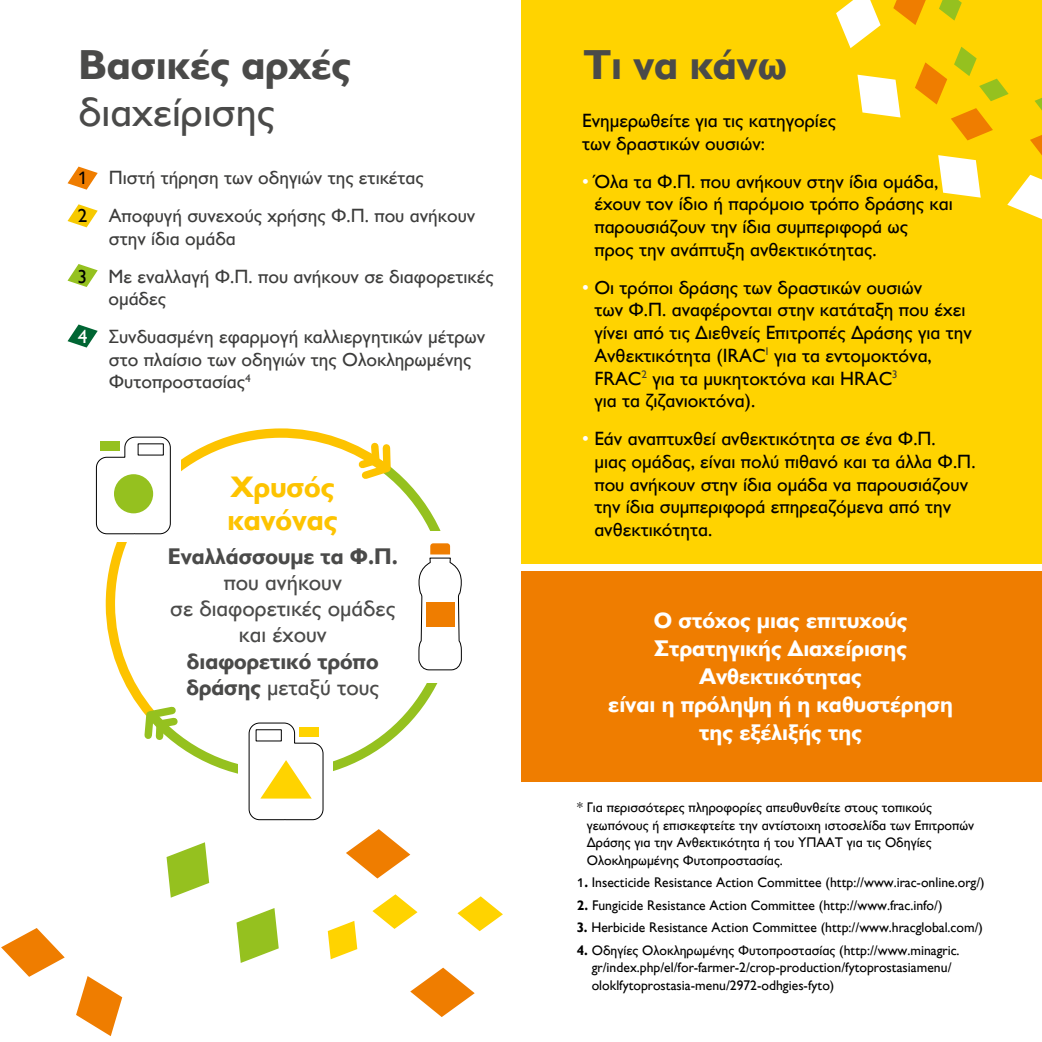
<style>
.page{position:relative;width:1042px;height:1042px;background:#fff}
.page>*{position:absolute;margin:0;border:0;box-sizing:border-box;transform-origin:0 0}
.t1{font:700 42px "Gill Sans Hel";color:#4a4a49}
.t2{font:42px "Gill Sans Hel";color:#4a4a49}
.t3{font:700 29.75px/33.2px "Gill Sans Hel";color:#fdc300}
.t4{font:700 22.75px/28px "Gill Sans Hel";color:#fff;text-align:center}
.t5{font:700 22.75px/26.2px "Gill Sans Hel";color:#4a4a49}
.t6{font:22.75px/26.2px "Gill Sans Hel";color:#4a4a49;text-align:center}
.t7{font:19.25px/22.8px "Gill Sans Hel";color:#000}
.t8{font:19.25px/37.6px "Gill Sans Hel";color:#3c3c3b}
.t9{font:14px/17.5px "Gill Sans Hel";color:#000}
.s1{font-family:"Avenir LT Std";font-weight:500;font-size:17.5px;color:#000}
.s2{color:#000}
.s3{color:#fff}
.s4{font-weight:400}
.s5{font-family:"Avenir LT Std";font-weight:800;font-size:12.25px}
.s6{font-weight:700}
</style>
<div class="page">
<div style="left:521px;top:0;width:521px;height:563px;background:#ffd300"></div>
<svg style="left:836px;top:0;width:206px;height:219px"></svg>
<div style="left:521px;top:570px;width:521px;height:211px;background:#ef7d00"></div>
<svg style="left:1px;top:928px;width:121px;height:108px"></svg>
<svg style="left:328px;top:894px;width:175px;height:65px"></svg>
<svg style="left:346px;top:829px;width:64px;height:49px"></svg>
<svg style="left:236px;top:908px;width:43px;height:55px"></svg>
<svg style="left:410px;top:967px;width:65px;height:50px"></svg>
<svg style="left:167px;top:842px;width:42px;height:55px"></svg>
<svg style="left:68px;top:167px;width:30px;height:23px"></svg>
<svg style="left:68px;top:204px;width:30px;height:23px"></svg>
<svg style="left:68px;top:264px;width:30px;height:23px"></svg>
<svg style="left:68px;top:324px;width:30px;height:23px"></svg>
<svg style="left:105px;top:428px;width:248px;height:277px"></svg>
<svg style="left:138px;top:456px;width:301px;height:318px"></svg>
<svg style="left:140px;top:702px;width:43px;height:42px"></svg>
<svg style="left:353px;top:442px;width:42px;height:43px"></svg>
<div style="left:86px;top:431px;width:94px;height:110px;background:#fff"></div>
<div style="left:238px;top:710px;width:94px;height:111px;background:#fff"></div>
<div style="left:418px;top:531px;width:42px;height:151px;background:#fff"></div>
<svg style="left:95px;top:436px;width:76px;height:99px"></svg>
<div style="left:114px;top:474px;width:39px;height:39px;background:#95c11f;border-radius:50%"></div>
<svg style="left:248px;top:722px;width:76px;height:98px"></svg>
<svg style="left:417px;top:527px;width:45px;height:144px"></svg>
<div style="left:426px;top:602px;width:29px;height:25px;background:#ef7d00"></div>
<h1 class="t1" style="left:78px;top:40px;width:274px">Βασικές αρχές</h1>
<h1 class="t2" style="left:78px;top:89px;width:198px">διαχείρισης</h1>
<h3 class="t8" style="left:78px;top:159px;width:399px"><span class="s1">1</span> Πιστή τήρηση των οδηγιών της ετικέτας<br><span class="s2">2</span> Αποφυγή συνεχούς χρήσης Φ.Π. που ανήκουν</h3>
<h3 class="t8" style="left:78px;top:220px;width:417px;text-indent:31px">στην ίδια ομάδα<br><span class="s2">3</span> Mε εναλλαγή Φ.Π. που ανήκουν σε διαφορετικές</h3>
<h3 class="t8" style="left:78px;top:280px;width:409px;text-indent:31px">ομάδες<br><span class="s3">4</span> Συνδυασμένη εφαρμογή καλλιεργητικών μέτρων</h3>
<h3 class="t8" style="left:109px;top:348px;width:364px;line-height:22.8px">στο πλαίσιο των οδηγιών της Ολοκληρωμένης<br>Φυτοπροστασίας<sup>4</sup></h3>
<h2 class="t3" style="left:227px;top:470px;width:112px">Χρυσός κανόνας</h2>
<h3 class="t5" style="left:168px;top:542px;width:232px">Εναλλάσσουμε τα Φ.Π.</h3>
<h3 class="t6" style="left:170px;top:569px;width:227px">που ανήκουν<br>σε διαφορετικές ομάδες και έχουν</h3>
<h3 class="t5" style="left:186px;top:647px;width:194px">διαφορετικό τρόπο δράσης <span class="s4">μεταξύ τους</span></h3>
<h1 class="t1" style="left:584px;top:40px;width:204px">Τι να κάνω</h1>
<h3 class="t7" style="left:582px;top:110px;width:255px">Ενημερωθείτε για τις κατηγορίες των δραστικών ουσιών:</h3>
<h3 class="t7" style="left:594px;top:170px;width:360px;text-indent:-12px"><span class="s3">•</span> Όλα τα Φ.Π. που ανήκουν στην ίδια ομάδα, έχουν τον ίδιο ή παρόμοιο τρόπο δράσης και παρουσιάζουν την ίδια συμπεριφορά ως<br>προς την ανάπτυξη ανθεκτικότητας.</h3>
<h3 class="t7" style="left:594px;top:276px;width:379px;text-indent:-12px"><span class="s3">•</span> Οι τρόποι δράσης των δραστικών ουσιών<br>των Φ.Π. αναφέρονται στην κατάταξη που έχει γίνει από τις Διεθνείς Επιτροπές Δράσης για την Ανθεκτικότητα (IRAC<sup>1</sup> για τα εντομοκτόνα, FRAC<sup>2</sup> για τα μυκητοκτόνα και HRAC<sup>3<br></sup>για τα ζιζανιοκτόνα).</h3>
<h3 class="t7" style="left:594px;top:427px;width:383px;text-indent:-12px"><span class="s3">•</span> Εάν αναπτυχθεί ανθεκτικότητα σε ένα Φ.Π.<br>μιας ομάδας, είναι πολύ πιθανό και τα άλλα Φ.Π. που ανήκουν στην ίδια ομάδα να παρουσιάζουν την ίδια συμπεριφορά επηρεαζόμενα από την ανθεκτικότητα.</h3>
<h3 class="t4" style="left:608px;top:606px;width:346px">Ο στόχος μιας επιτυχούς<br>Στρατηγικής Διαχείρισης<br>Ανθεκτικότητας<br>είναι η πρόληψη ή η καθυστέρηση της εξέλιξής της</h3>
<p class="t9" style="left:587px;top:799px;width:389px;text-indent:-10px">* Για περισσότερες πληροφορίες απευθυνθείτε στους τοπικούς γεωπόνους ή επισκεφτείτε την αντίστοιχη ιστοσελίδα των Επιτροπών Δράσης για την Ανθεκτικότητα ή του ΥΠΑΑΤ για τις Οδηγίες Ολοκληρωμένης Φυτοπροστασίας.</p>
<p class="t9" style="left:577px;top:874px;width:409px"><span class="s5">1</span><span class="s6">.</span> Insecticide Resistance Action Committee (http://www.irac-online.org/)</p>
<p class="t9" style="left:577px;top:896px;width:367px"><span class="s6">2.</span> Fungicide Resistance Action Committee (http://www.frac.info/)</p>
<p class="t9" style="left:577px;top:919px;width:407px"><span class="s6">3.</span> Herbicide Resistance Action Committee (http://www.hracglobal.com/)</p>
<p class="t9" style="left:592px;top:941px;width:369px;text-indent:-15px"><span class="s6">4.</span> Οδηγίες Ολοκληρωμένης Φυτοπροστασίας (http://www.minagric. gr/index.php/el/for-farmer-2/crop-production/fytoprostasiamenu/ oloklfytoprostasia-menu/2972-odhgies-fyto)</p>
</div>
